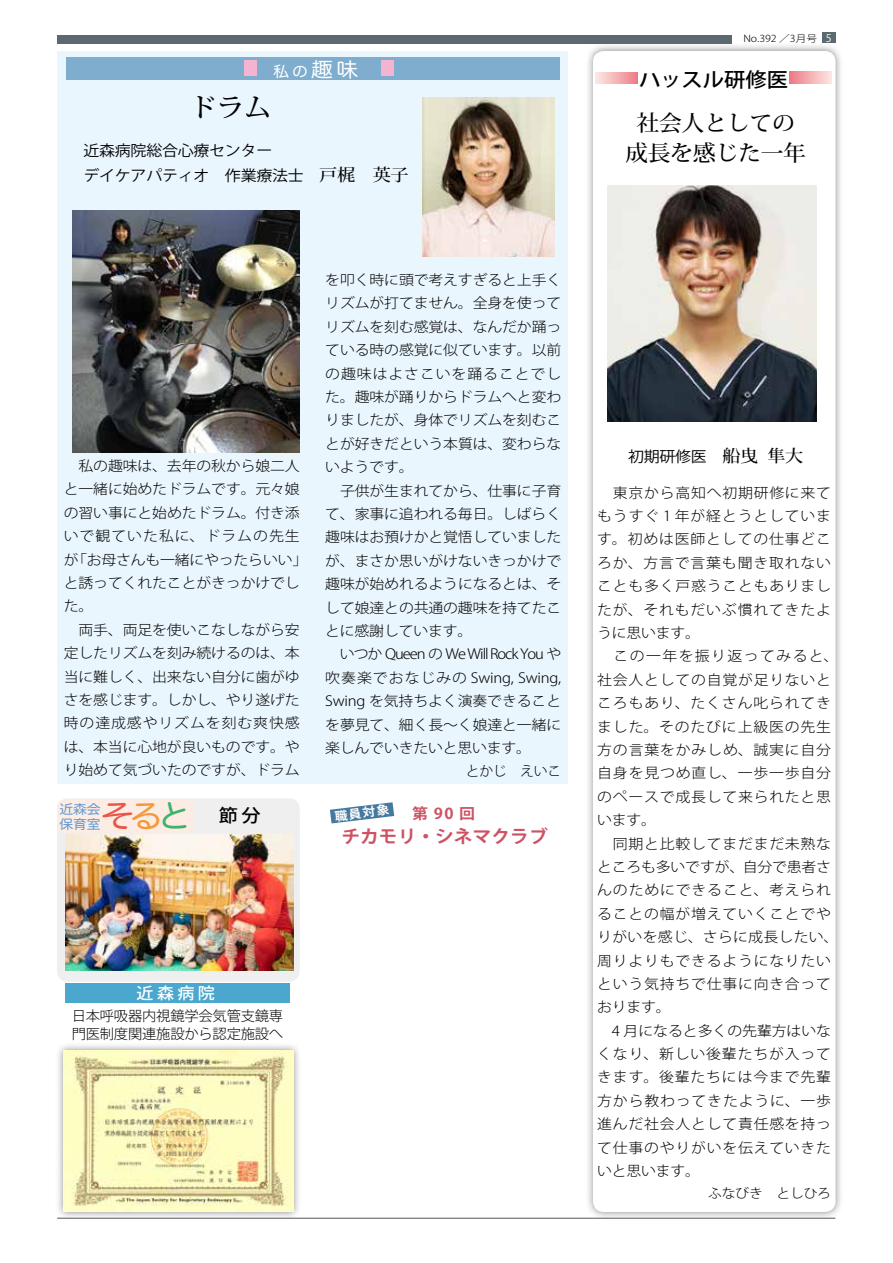
<style>
.page{position:relative;width:893px;height:1263px;background:#fff}
.page>*{position:absolute;margin:0;border:0;box-sizing:border-box;transform-origin:0 0}
.t1{font:31.95px "Hira Maru Pro W4";color:#ea5548;scale:1.06 1}
.t2{font:500 25.95px "Koz Min Pro";color:#000;scale:1.06 1}
.t3{font:500 22.05px/29.7px "Koz Min Pro";letter-spacing:-.015em;color:#000;text-align:center;scale:1.04 1}
.t4{font:500 19.95px "Koz Go Pro";color:#000;scale:1.06 1}
.t5{font:700 18px "Koz Go Pro";color:#ce5263;scale:1.04 1}
.t6{font:500 18px "Koz Go Pro";color:#000;scale:1.06 1}
.t7{font:500 16.05px "Koz Go Pro";color:#fff;scale:1.06 1}
.t8{font:15px/25.2px "Koz Go Pro";letter-spacing:-.015em;color:#000;scale:1.06 1}
.t9{font:15px "Hira Maru Pro W4";color:#fff;scale:1.06 1}
.t10{font:700 15px "Koz Go Pro";color:#ce5263;scale:1.06 1}
.t11{font:300 13.95px/23.4px "Koz Go Pro";letter-spacing:-.01em;color:#000;scale:1.06 1}
.t12{font:300 13.95px/23.4px "Koz Go Pro";letter-spacing:.05em;color:#000;scale:1.06 1}
.t13{font:300 13.95px/17.9px "Koz Go Pro";letter-spacing:-.01em;color:#000}
.t14{font:300 13.65px "Koz Go Pro";letter-spacing:-.015em;color:#000}
.t15{font:300 13.05px "Koz Go Pro";letter-spacing:-.015em;color:#000;scale:1.06 1}
.t16{font:13.05px/14.9px "Hira Maru Pro W4";letter-spacing:-.015em;color:#5b97d2;scale:1.06 1}
.t17{font:700 12px "Koz Go Pro";color:#fff;scale:1.06 1}
.t18{font:300 9.6px "Koz Go Pro";color:#000;scale:1.11 1}
.s1{font-size:19.95px}
.s2{font-family:"Koz Min Pro";font-weight:500;font-size:16.95px}
.s3{color:#f39939}
.s4{color:#3eb370}
.s5{font-weight:400;font-size:10.65px;color:#fff}
</style>
<div class="page">
<div style="left:57px;top:35px;width:674px;height:8px;background:#5d6970"></div>
<div style="left:822px;top:33px;width:14px;height:10px;background:#5d6970"></div>
<hr style="left:57px;top:1218px;width:778px;height:1px;background:#595757">
<div style="left:57px;top:51px;width:511px;height:732px;background:#eaf6fd"></div>
<div style="left:66px;top:57px;width:493px;height:23px;background:#7eadcd"></div>
<div style="left:244px;top:61px;width:13px;height:15px;background:#f4b4d0"></div>
<div style="left:381px;top:60px;width:13px;height:16px;background:#f4b4d0"></div>
<div style="left:585px;top:43px;width:259px;height:1177px;background:#656464;opacity:.75"></div>
<div style="left:593px;top:51px;width:243px;height:1161px;background:#fff;border-radius:11px"></div>
<img style="left:608px;top:186px;width:208px;height:236px">
<svg style="left:595px;top:72px;width:42px;height:11px"></svg>
<svg style="left:790px;top:72px;width:42px;height:11px"></svg>
<img style="left:422px;top:98px;width:133px;height:159px">
<img style="left:73px;top:210px;width:227px;height:242px">
<div style="left:57px;top:798px;width:243px;height:184px;background:#efefef;border-radius:11px"></div>
<div style="left:66px;top:983px;width:224px;height:19px;background:#4ba7cd"></div>
<img style="left:66px;top:835px;width:228px;height:136px">
<div style="left:57px;top:799px;width:136px;height:33px;background:#fdece3;border-radius:9px"></div>
<div style="left:55px;top:1042px;width:246px;height:178px;background:#656464;opacity:.75"></div>
<img style="left:64px;top:1050px;width:229px;height:162px">
<svg style="left:330px;top:802px;width:64px;height:21px"></svg>
<p class="t9" style="left:273px;top:58px;width:82px">私の<span class="s1">趣味</span></p>
<h2 class="t2" style="left:189px;top:89px;width:79px">ドラム</h2>
<p class="t8" style="left:83px;top:138px;width:308px">近森病院総合心療センター<br>デイケアパティオ　作業療法士　<span class="s2">戸梶　英子</span></p>
<p class="t11" style="left:64px;top:454px;width:231px">　私の趣味は、去年の秋から娘二人と一緒に始めたドラムです。元々娘の習い事にと始めたドラム。付き添いで観ていた私に、ドラムの先生が「お母さんも一緒にやったらいい」と誘ってくれたことがきっかけでした。<br>　両手、両足を使いこなしながら安定したリズムを刻み続けるのは、本当に難しく、出来ない自分に歯がゆさを感じます。しかし、やり遂げた時の達成感やリズムを刻む爽快感は、本当に心地が良いものです。やり始めて気づいたのですが、ドラム</p>
<p class="t11" style="left:325px;top:268px;width:224px">を叩く時に頭で考えすぎると上手くリズムが打てません。全身を使ってリズムを刻む感覚は、なんだか踊っている時の感覚に似ています。以前の趣味はよさこいを踊ることでした。趣味が踊りからドラムへと変わりましたが、身体でリズムを刻むことが好きだという本質は、変わらないようです。<br>　子供が生まれてから、仕事に子育て、家事に追われる毎日。しばらく趣味はお預けかと覚悟していましたが、まさか思いがけないきっかけで趣味が始めれるようになるとは、そして娘達との共通の趣味を持てたことに感謝しています。<br>　いつか Queen の We Will Rock You や吹奏楽でおなじみの Swing, Swing,<br>Swing を気持ちよく演奏できることを夢見て、細く長～く娘達と一緒に楽しんでいきたいと思います。</p>
<p class="t14" style="left:466px;top:762px;width:97px">とかじ　えいこ</p>
<p class="t16" style="left:59px;top:801px;width:40px">近森会保育室</p>
<h1 class="t1" style="left:101px;top:789px;width:88px">そ<span class="s3">る</span><span class="s4">と</span></h1>
<p class="t6" style="left:219px;top:804px;width:41px">節 分</p>
<p class="t17" style="left:334px;top:808px;width:53px;rotate:-7deg">職員対象</p>
<p class="t10" style="left:412px;top:803px;width:61px">第90回</p>
<p class="t5" style="left:341px;top:825px;width:200px">チカモリ・シネマクラブ</p>
<p class="t7" style="left:137px;top:983px;width:75px">近森病院</p>
<p class="t13" style="left:72px;top:1007px;width:213px">日本呼吸器内視鏡学会気管支鏡専門医制度関連施設から認定施設へ</p>
<p class="t18" style="left:743px;top:32px;width:81px">No.392 ／3月号 <span class="s5">5</span></p>
<h3 class="t4" style="left:639px;top:66px;width:142px">ハッスル研修医</h3>
<h3 class="t3" style="left:625px;top:107px;width:176px">社会人としての成長を感じた一年</h3>
<p class="t8" style="left:628px;top:444px;width:167px">初期研修医　<span class="s2">船曳 隼大</span></p>
<p class="t12" style="left:597px;top:481px;width:229px">　東京から高知へ初期研修に来てもうすぐ 1 年が経とうとしています。初めは医師としての仕事どころか、方言で言葉も聞き取れないことも多く戸惑うこともありましたが、それもだいぶ慣れてきたように思います。<br>　この一年を振り返ってみると、社会人としての自覚が足りないところもあり、たくさん叱られてきました。そのたびに上級医の先生方の言葉をかみしめ、誠実に自分自身を見つめ直し、一歩一歩自分のペースで成長して来られたと思います。<br>　同期と比較してまだまだ未熟なところも多いですが、自分で患者さんのためにできること、考えられることの幅が増えていくことでやりがいを感じ、さらに成長したい、周りよりもできるようになりたいという気持ちで仕事に向き合っております。<br>　4 月になると多くの先輩方はいなくなり、新しい後輩たちが入ってきます。後輩たちには今まで先輩方から教わってきたように、一歩進んだ社会人として責任感を持って仕事のやりがいを伝えていきたいと思います。</p>
<p class="t15" style="left:708px;top:1185px;width:117px">ふなびき　としひろ</p>
</div>
